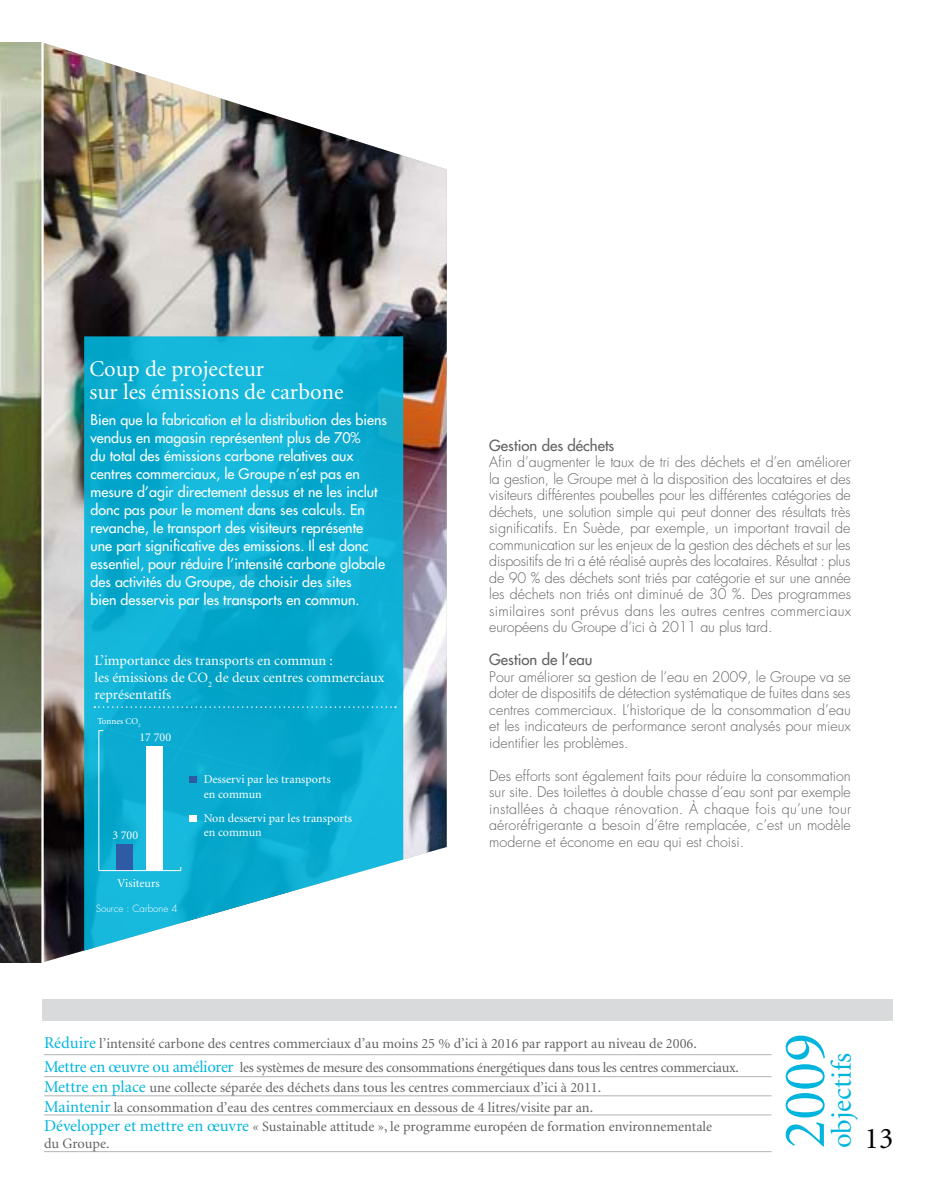
<style>
.page{position:relative;width:936px;height:1191px;background:#fff}
.page>*{position:absolute;margin:0;border:0;box-sizing:border-box;transform-origin:0 0}
.t1{font:60px "Minion";color:#00b5dd}
.t2{font:30px "Minion";color:#000}
.t3{font:28.5px "Minion";color:#00b5dd}
.t4{font:22.5px/22.5px "Minion";color:#fff}
.t5{font:15px "Futura";color:#616264}
.t6{font:300 14.25px/16.5px "Futura";color:#616264;text-align:justify}
.t7{font:14.25px/19.2px "Minion";color:#616264}
.t8{font:14.25px/18px "Futura";color:#fff}
.t9{font:14.25px/17.1px "Minion";color:#fff}
.t10{font:12px/14.4px "Minion";color:#fff}
.t11{font:300 9.75px "Futura";color:#fff}
.t12{font:9px "Minion";color:#fff}
.s1{font-size:16.5px;color:#00b5dd}
</style>
<div class="page">
<img style="left:0;top:43px;width:41px;height:919px">
<img style="left:44px;top:43px;width:402px;height:919px">
<svg style="left:84px;top:336px;width:319px;height:614px;background:#1eb3d5"></svg>
<div style="left:146px;top:746px;width:16px;height:124px;background:#fff"></div>
<div style="left:116px;top:844px;width:17px;height:26px;background:#2e5ba3"></div>
<hr style="left:99px;top:730px;width:1px;height:140px;background:#fff">
<hr style="left:99px;top:870px;width:82px;height:1px;background:#fff">
<div style="left:189px;top:776px;width:8px;height:7px;background:#2e5ba3"></div>
<div style="left:189px;top:815px;width:8px;height:7px;background:#fff"></div>
<svg style="left:94px;top:706px;width:302px;height:2px"></svg>
<div style="left:43px;top:999px;width:850px;height:21px;background:#d9dadb"></div>
<hr style="left:44px;top:1054px;width:727px;height:1px;background:#b1b3b4">
<hr style="left:44px;top:1076px;width:727px;height:1px;background:#b1b3b4">
<hr style="left:44px;top:1095px;width:727px;height:1px;background:#b1b3b4">
<hr style="left:44px;top:1114px;width:727px;height:1px;background:#b1b3b4">
<hr style="left:44px;top:1151px;width:727px;height:1px;background:#b1b3b4">
<h3 class="t4" style="left:89px;top:359px;width:255px">Coup de projecteur<br>sur les émissions de carbone</h3>
<p class="t8" style="left:91px;top:410px;width:298px">Bien que la fabrication et la distribution des biens vendus en magasin représentent plus de 70%<br>du total des émissions carbone relatives aux centres commerciaux, le Groupe n’est pas en mesure d’agir directement dessus et ne les inclut donc pas pour le moment dans ses calculs. En revanche, le transport des visiteurs représente une part significative des emissions. Il est donc essentiel, pour réduire l’intensité carbone globale des activités du Groupe, de choisir des sites<br>bien desservis par les transports en commun.</p>
<p class="t9" style="left:94px;top:652px;width:291px">L’importance des transports en commun :<br>les émissions de CO<sub>2</sub> de deux centres commerciaux représentatifs</p>
<p class="t12" style="left:98px;top:717px;width:45px">Tonnes CO<sub>2</sub></p>
<p class="t10" style="left:139px;top:731px;width:33px">17 700</p>
<p class="t10" style="left:112px;top:828px;width:27px">3 700</p>
<p class="t10" style="left:118px;top:876px;width:44px">Visiteurs</p>
<p class="t11" style="left:96px;top:902px;width:83px">Source : Carbone 4</p>
<p class="t10" style="left:204px;top:772px;width:128px">Desservi par les transports en commun</p>
<p class="t10" style="left:204px;top:811px;width:150px">Non desservi par les transports en commun</p>
<p class="t5" style="left:489px;top:436px;width:127px">Gestion des déchets</p>
<p class="t6" style="left:489px;top:454px;width:363px">Afin d’augmenter le taux de tri des déchets et d’en améliorer la gestion, le Groupe met à la disposition des locataires et des visiteurs différentes poubelles pour les différentes catégories de déchets, une solution simple qui peut donner des résultats très significatifs. En Suède, par exemple, un important travail de communication sur les enjeux de la gestion des déchets et sur les dispositifs de tri a été réalisé auprès des locataires. Résultat : plus de 90 % des déchets sont triés par catégorie et sur une année les déchets non triés ont diminué de 30 %. Des programmes similaires sont prévus dans les autres centres commerciaux européens du Groupe d’ici à 2011 au plus tard.</p>
<p class="t5" style="left:489px;top:650px;width:105px">Gestion de l’eau</p>
<p class="t6" style="left:489px;top:668px;width:363px">Pour améliorer sa gestion de l’eau en 2009, le Groupe va se doter de dispositifs de détection systématique de fuites dans ses centres commerciaux. L’historique de la consommation d’eau et les indicateurs de performance seront analysés pour mieux identifier les problèmes.</p>
<p class="t6" style="left:489px;top:767px;width:363px">Des efforts sont également faits pour réduire la consommation sur site. Des toilettes à double chasse d’eau sont par exemple installées à chaque rénovation. À chaque fois qu’une tour aéroréfrigerante a besoin d’être remplacée, c’est un modèle moderne et économe en eau qui est choisi.</p>
<p class="t7" style="left:44px;top:1032px;width:696px;line-height:23.7px"><span class="s1">Réduire</span> l’intensité carbone des centres commerciaux d’au moins 25 % d’ici à 2016 par rapport au niveau de 2006.<br><span class="s1">Mettre en œuvre ou améliorer</span> les systèmes de mesure des consommations énergétiques dans tous les centres commerciaux.</p>
<p class="t7" style="left:44px;top:1078px;width:669px"><span class="s1">Mettre en place</span> une collecte séparée des déchets dans tous les centres commerciaux d’ici à 2011.<br><span class="s1">Maintenir</span> la consommation d’eau des centres commerciaux en dessous de 4 litres/visite par an.<br><span class="s1">Développer et mettre en œuvre</span> « Sustainable attitude », le programme européen de formation environnementale</p>
<p class="t7" style="left:44px;top:1134px;width:67px">du Groupe.</p>
<h1 class="t1" style="left:775px;top:1148px;width:117px;rotate:-90deg">2009</h1>
<h3 class="t3" style="left:827px;top:1148px;width:97px;rotate:-90deg">objectifs</h3>
<h2 class="t2" style="left:864px;top:1124px;width:30px">13</h2>
</div>
